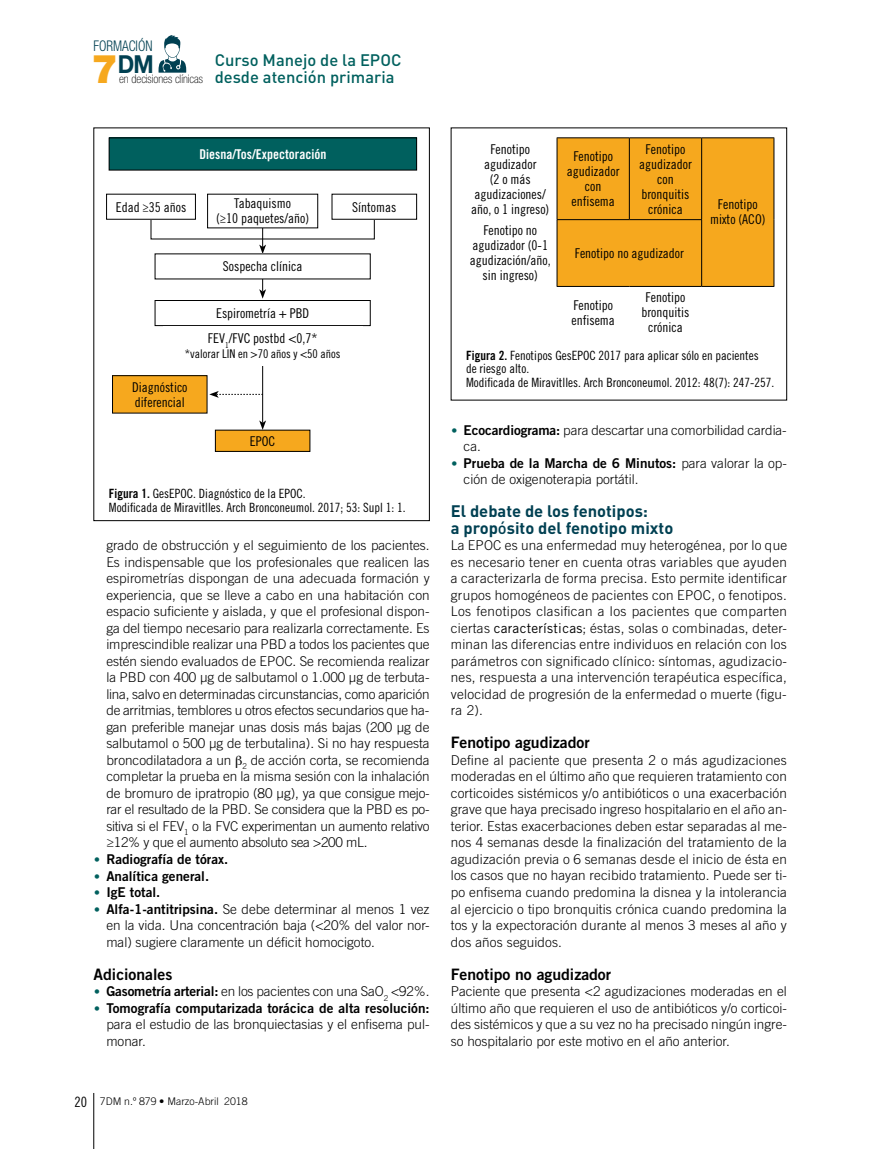
<style>
.page{position:relative;width:872px;height:1149px;background:#fff}
.page>*{position:absolute;margin:0;border:0;box-sizing:border-box;transform-origin:0 0}
.t1{font:700 24.75px "Helvetica Neue LT Std";color:#004052;scale:.9 1}
.t2{font:700 16.5px/16.5px "DIN Pro";color:#004052}
.t3{font:500 16.5px/16.5px "DIN Pro";color:#00605e}
.t4{font:15.75px "Trade Gothic LT Std Bd 2";color:#000}
.t5{font:300 condensed 14.7px "Helvetica Neue LT Std";color:#004052;scale:.9 1}
.t6{font:14.25px "Trade Gothic LT Std Cn 18";color:#000}
.t7{font:300 13.5px/16.5px "Trade Gothic LT Std";color:#000;text-align:justify}
.t8{font:13.5px/15px "Trade Gothic LT Std Cn 18";color:#000;text-align:center}
.t9{font:13.5px "Trade Gothic LT Std Bd 2";color:#000}
.t10{font:13.5px "Trade Gothic LT Std Bd Cn 20";color:#fff}
.t11{font:12.75px/13.5px "Trade Gothic LT Std Cn 18";color:#000}
.t12{font:12px "Trade Gothic LT Std Cn 18";color:#000}
.t13{font:100 condensed 11.85px "Helvetica Neue LT Std";letter-spacing:-.005em;color:#000}
.t14{font:300 10.5px "Trade Gothic LT Std";color:#000}
.s1{font-weight:900;font-size:39.75px;color:#f6a81e}
.s2{font-family:"Trade Gothic LT Std Bd Cn 20"}
.s3{font-family:"DIN Pro";color:#00605e}
.s4{font-family:"DIN Pro";font-weight:400;color:#00605e}
.s5{font-family:"Trade Gothic LT Std Bd 2";font-weight:400}
.s6{font-family:"Trade Gothic LT Std";font-weight:300}
.s7{font-weight:500}
.s8{font-weight:400}
</style>
<div class="page">
<svg style="left:158px;top:35px;width:28px;height:38px"></svg>
<hr style="left:93px;top:1092px;width:1px;height:56px;background:#000">
<hr style="left:262px;top:342px;width:1px;height:80px;background:#000">
<svg style="left:259px;top:420px;width:7px;height:10px"></svg>
<svg style="left:209px;top:391px;width:54px;height:7px"></svg>
<svg style="left:259px;top:228px;width:7px;height:70px"></svg>
<div style="left:109px;top:138px;width:307px;height:32px;background:#00605e"></div>
<div style="left:109px;top:138px;width:308px;height:32px;border:1px solid #000"></div>
<div style="left:112px;top:375px;width:95px;height:38px;background:#f6a81e"></div>
<div style="left:112px;top:375px;width:95px;height:38px;border:1px solid #000"></div>
<div style="left:215px;top:430px;width:95px;height:21px;background:#f6a81e"></div>
<div style="left:155px;top:254px;width:215px;height:25px;background:#fff"></div>
<div style="left:155px;top:300px;width:215px;height:26px;border:1px solid #000"></div>
<div style="left:163px;top:326px;width:199px;height:39px;background:#fff"></div>
<div style="left:557px;top:138px;width:216px;height:148px;background:#f6a81e"></div>
<hr style="left:556px;top:137px;width:73px;height:1px;background:#000">
<hr style="left:556px;top:138px;width:1px;height:81px;background:#000">
<hr style="left:629px;top:137px;width:72px;height:1px;background:#000">
<hr style="left:629px;top:138px;width:1px;height:81px;background:#000">
<hr style="left:701px;top:137px;width:73px;height:1px;background:#000">
<hr style="left:701px;top:138px;width:1px;height:81px;background:#000">
<hr style="left:773px;top:138px;width:1px;height:81px;background:#000">
<hr style="left:773px;top:219px;width:1px;height:67px;background:#000">
<hr style="left:556px;top:219px;width:73px;height:1px;background:#000">
<hr style="left:556px;top:220px;width:1px;height:66px;background:#000">
<hr style="left:629px;top:219px;width:73px;height:1px;background:#000">
<hr style="left:701px;top:220px;width:1px;height:66px;background:#000">
<hr style="left:556px;top:286px;width:73px;height:1px;background:#000">
<hr style="left:629px;top:286px;width:72px;height:1px;background:#000">
<hr style="left:701px;top:286px;width:73px;height:1px;background:#000">
<p class="t5" style="left:93px;top:37px;width:67px">FORMACIÓN</p>
<h1 class="t1" style="left:91px;top:49px;width:71px"><span class="s1">7</span>DM</h1>
<p class="t13" style="left:119px;top:72px;width:85px">en decisiones clínicas</p>
<p class="t3" style="left:215px;top:52px;width:188px">Curso Manejo de la EPOC desde atención primaria</p>
<p class="t10" style="left:199px;top:146px;width:128px">Diesna/Tos/Expectoración</p>
<p class="t8" style="left:216px;top:196px;width:95px">Tabaquismo<br>(≥10 paquetes/año)</p>
<p class="t8" style="left:223px;top:259px;width:81px">Sospecha clínica</p>
<p class="t8" style="left:208px;top:300px;width:111px;line-height:25.5px">Espirometría + PBD<br>FEV<sub>1</sub>/FVC postbd &lt;0,7*</p>
<p class="t12" style="left:185px;top:347px;width:157px">*valorar LIN en &gt;70 años y &lt;50 años</p>
<p class="t8" style="left:116px;top:199px;width:72px">Edad ≥35 años</p>
<p class="t8" style="left:352px;top:199px;width:46px">Síntomas</p>
<p class="t8" style="left:132px;top:379px;width:57px;text-align:left">Diagnóstico diferencial</p>
<p class="t8" style="left:250px;top:433px;width:27px">EPOC</p>
<p class="t11" style="left:109px;top:486px;width:298px"><span class="s2">Figura 1.</span> GesEPOC. Diagnóstico de la EPOC.<br>Modificada de Miravitlles. Arch Bronconeumol. 2017; 53: Supl 1: 1.</p>
<p class="t7" style="left:106px;top:537px;width:325px">grado de obstrucción y el seguimiento de los pacientes.<br>Es indispensable que los profesionales que realicen las espirometrías dispongan de una adecuada formación y experiencia, que se lleve a cabo en una habitación con espacio suficiente y aislada, y que el profesional dispon&shy;ga del tiempo necesario para realizarla correctamente. Es imprescindible realizar una PBD a todos los pacientes que estén siendo evaluados de EPOC. Se recomienda realizar la PBD con 400 µg de salbutamol o 1.000 µg de terbuta&shy;lina, salvo en determinadas circunstancias, como aparición de arritmias, temblores u otros efectos secundarios que ha&shy;gan preferible manejar unas dosis más bajas (200 µg de salbutamol o 500 µg de terbutalina). Si no hay respuesta broncodilatadora a un <sub>2</sub> de acción corta, se recomienda completar la prueba en la misma sesión con la inhalación de bromuro de ipratropio (80 µg), ya que consigue mejo&shy;rar el resultado de la PBD. Se considera que la PBD es po&shy;sitiva si el FEV<sub>1</sub> o la FVC experimentan un aumento relativo ≥12% y que el aumento absoluto sea &gt;200 mL.</p>
<p class="t9" style="left:94px;top:850px;width:136px"><span class="s3">•</span> Radiografía de tórax.</p>
<p class="t9" style="left:94px;top:867px;width:117px"><span class="s3">•</span> Analítica general.</p>
<p class="t9" style="left:94px;top:883px;width:68px"><span class="s3">•</span> IgE total.</p>
<p class="t7" style="left:106px;top:900px;width:325px;text-indent:-13px"><span class="s4">•</span> <span class="s5">Alfa-1-antitripsina.</span> Se debe determinar al menos 1 vez en la vida. Una concentración baja (&lt;20% del valor nor&shy;mal) sugiere claramente un déficit homocigoto.</p>
<p class="t4" style="left:94px;top:963px;width:80px">Adicionales</p>
<p class="t7" style="left:94px;top:982px;width:337px"><span class="s4">•</span> <span class="s5">Gasometría arterial:</span> en los pacientes con una SaO<sub>2</sub> &lt;92%.</p>
<p class="t9" style="left:94px;top:999px;width:337px"><span class="s3">•</span> Tomografía computarizada torácica de alta resolución:</p>
<p class="t7" style="left:106px;top:1015px;width:325px">para el estudio de las bronquiectasias y el enfisema pul&shy;monar.</p>
<p class="t6" style="left:75px;top:1092px;width:14px">20</p>
<p class="t14" style="left:100px;top:1094px;width:149px">7DM n.º 879 • Marzo-Abril 2018</p>
<p class="t8" style="left:471px;top:141px;width:80px">Fenotipo agudizador<br>(2 o más agudizaciones/ año, o 1 ingreso)</p>
<p class="t8" style="left:567px;top:148px;width:54px">Fenotipo agudizador con enfisema</p>
<p class="t8" style="left:639px;top:141px;width:54px">Fenotipo agudizador con bronquitis crónica</p>
<p class="t8" style="left:710px;top:197px;width:57px">Fenotipo mixto (ACO)</p>
<p class="t8" style="left:470px;top:223px;width:82px">Fenotipo no agudizador (0-1 agudización/año, sin ingreso)</p>
<p class="t8" style="left:575px;top:245px;width:111px">Fenotipo no agudizador</p>
<p class="t8" style="left:571px;top:297px;width:45px;text-align:left">Fenotipo enfisema</p>
<p class="t8" style="left:641px;top:289px;width:49px">Fenotipo bronquitis crónica</p>
<p class="t11" style="left:466px;top:348px;width:309px"><span class="s2">Figura 2.</span> Fenotipos GesEPOC 2017 para aplicar sólo en pacientes<br>de riesgo alto.<br>Modificada de Miravitlles. Arch Bronconeumol. 2012: 48(7): 247-257.</p>
<p class="t7" style="left:463px;top:421px;width:325px;text-indent:-13px"><span class="s4">•</span> <span class="s5">Ecocardiograma:</span> para descartar una comorbilidad cardia&shy;ca.</p>
<p class="t9" style="left:451px;top:454px;width:337px"><span class="s3">•</span> Prueba de la Marcha de 6 Minutos: <span class="s6">para valorar la op-</span></p>
<p class="t7" style="left:463px;top:471px;width:176px">ción de oxigenoterapia portátil.</p>
<p class="t2" style="left:451px;top:502px;width:224px">El debate de los fenotipos:<br>a prop<span class="s7">ó</span>sito del fenotipo mixto</p>
<p class="t7" style="left:451px;top:537px;width:338px">La EPOC es una enfermedad muy heterogénea, por lo que es necesario tener en cuenta otras variables que ayuden a caracterizarla de forma precisa. Esto permite identificar grupos homogéneos de pacientes con EPOC, o fenotipos.<br>Los fenotipos clasifican a los pacientes que comparten ciertas <span class="s8">características</span>; éstas, solas o combinadas, deter&shy;minan las diferencias entre individuos en relación con los parámetros con significado clínico: síntomas, agudizacio&shy;nes, respuesta a una intervención terapéutica específica, velocidad de progresión de la enfermedad o muerte (figu&shy;ra 2).</p>
<p class="t4" style="left:451px;top:732px;width:140px">Fenotipo agudizador</p>
<p class="t7" style="left:451px;top:751px;width:338px">Define al paciente que presenta 2 o más agudizaciones moderadas en el último año que requieren tratamiento con corticoides sistémicos y/o antibióticos o una exacerbación grave que haya precisado ingreso hospitalario en el año an&shy;terior. Estas exacerbaciones deben estar separadas al me&shy;nos 4 semanas desde la finalización del tratamiento de la agudización previa o 6 semanas desde el inicio de ésta en los casos que no hayan recibido tratamiento. Puede ser ti&shy;po enfisema cuando predomina la disnea y la intolerancia al ejercicio o tipo bronquitis crónica cuando predomina la tos y la expectoración durante al menos 3 meses al año y dos años seguidos.</p>
<p class="t4" style="left:451px;top:963px;width:162px">Fenotipo no agudizador</p>
<p class="t7" style="left:451px;top:982px;width:337px">Paciente que presenta &lt;2 agudizaciones moderadas en el último año que requieren el uso de antibióticos y/o corticoi&shy;des sistémicos y que a su vez no ha precisado ningún ingre&shy;so hospitalario por este motivo en el año anterior.</p>
</div>
